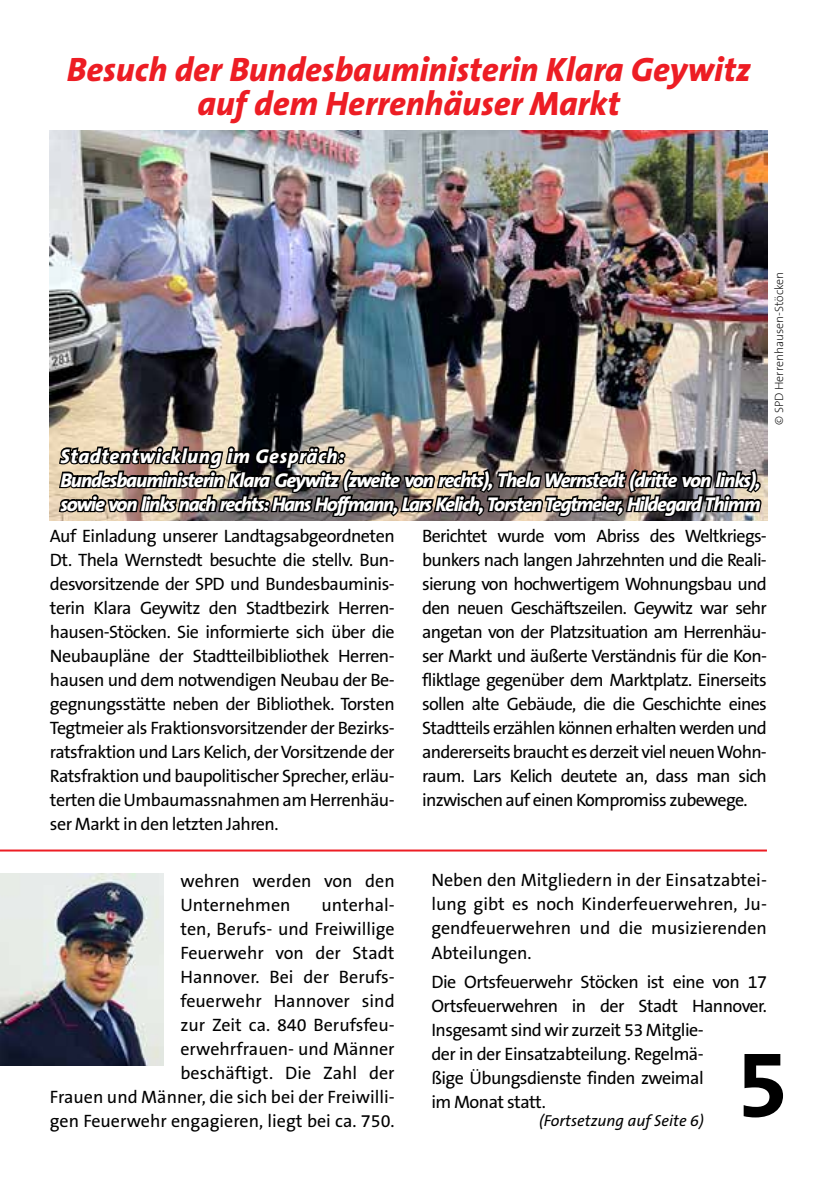
<style>
.page{position:relative;width:840px;height:1191px;background:#fff}
.page>*{position:absolute;margin:0;border:0;box-sizing:border-box;transform-origin:0 0}
.t1{font:700 96px "The Sans B7";color:#000}
.t2{font:italic 800 34px/34px "The Sans B8";color:#ed1d24;text-align:center}
.t3{font:italic 800 20px/24px "The Sans B8";letter-spacing:-.05em;color:#fff}
.t4{font:18px/24px "The Sans B5 Plain";letter-spacing:-.015em;color:#000;text-align:justify}
.t5{font:italic 16px "The Sans B5 Plain";color:#000}
.t6{font:200 12px "The Sans B2";color:#000}
</style>
<div class="page">
<img style="left:50px;top:130px;width:717px;height:390px">
<hr style="left:0;top:849px;width:766px;height:2px;background:#ed1d24">
<img style="left:0;top:873px;width:163px;height:192px">
<img style="left:57px;top:405px;width:706px;height:116px">
<h2 class="t2" style="left:67px;top:53px;width:685px">Besuch der Bundesbauministerin Klara Geywitz auf dem Herrenhäuser Markt</h2>
<p class="t3" style="left:60px;top:444px;width:701px">Stadtentwicklung im Gespräch:<br>Bundesbauministerin Klara Geywitz (zweite von rechts), Thela Wernstedt (dritte von links), sowie von links nach rechts: Hans Hoffmann, Lars Kelich, Torsten Tegtmeier, Hildegard Thimm</p>
<p class="t6" style="left:772px;top:425px;width:155px;rotate:-90deg">© SPD Herrenhausen-Stöcken</p>
<p class="t4" style="left:50px;top:525px;width:346px">Auf Einladung unserer Landtagsabgeordneten Dt. Thela Wernstedt besuchte die stellv. Bun&shy;desvorsitzende der SPD und Bundesbauminis&shy;terin Klara Geywitz den Stadtbezirk Herren&shy;hausen-Stöcken. Sie informierte sich über die Neubaupläne der Stadtteilbibliothek Herren&shy;hausen und dem notwendigen Neubau der Be&shy;gegnungsstätte neben der Bibliothek. Torsten Tegtmeier als Fraktionsvorsitzender der Bezirks&shy;ratsfraktion und Lars Kelich, der Vorsitzende der Ratsfraktion und baupolitischer Sprecher, erläu&shy;terten die Umbaumassnahmen am Herrenhäu&shy;ser Markt in den letzten Jahren.</p>
<p class="t4" style="left:422px;top:524px;width:346px">Berichtet wurde vom Abriss des Weltkriegs&shy;bunkers nach langen Jahrzehnten und die Reali&shy;sierung von hochwertigem Wohnungsbau und den neuen Geschäftszeilen. Geywitz war sehr angetan von der Platzsituation am Herrenhäu&shy;ser Markt und äußerte Verständnis für die Kon&shy;fliktlage gegenüber dem Marktplatz. Einerseits sollen alte Gebäude, die die Geschichte eines Stadtteils erzählen können erhalten werden und andererseits braucht es derzeit viel neuen Wohn&shy;raum. Lars Kelich deutete an, dass man sich inzwischen auf einen Kompromiss zubewege.</p>
<p class="t4" style="left:180px;top:869px;width:216px">wehren werden von den<br>Unternehmen</p>
<p class="t4" style="left:50px;top:893px;width:346px;text-align:right">unterhal-<br>ten, Berufs- und Freiwillige<br>Feuerwehr von der Stadt<br>Hannover. Bei der Berufs-<br>feuerwehr Hannover sind<br>zur Zeit ca. 840 Berufsfeu-<br>erwehrfrauen- und Männer<br>beschäftigt. Die Zahl der<br>Frauen und Männer, die sich bei der Freiwilli&shy;gen Feuerwehr engagieren, liegt bei ca. 750.</p>
<p class="t4" style="left:431px;top:869px;width:337px">Neben den Mitgliedern in der Einsatzabtei&shy;lung gibt es noch Kinderfeuerwehren, Ju&shy;gendfeuerwehren und die musizierenden Abteilungen.</p>
<p class="t4" style="left:431px;top:970px;width:337px;text-align:left">Die Ortsfeuerwehr Stöcken ist eine von 17<br>Ortsfeuerwehren in der Stadt Hannover.<br>Insgesamt sind wir zurzeit 53 Mitglie-<br>der in der Einsatzabteilung. Regelmä-<br>ßige Übungsdienste finden zweimal<br>im Monat statt.</p>
<p class="t5" style="left:539px;top:1112px;width:166px">(Fortsetzung auf Seite 6)</p>
<h1 class="t1" style="left:735px;top:1033px;width:54px">5</h1>
</div>
